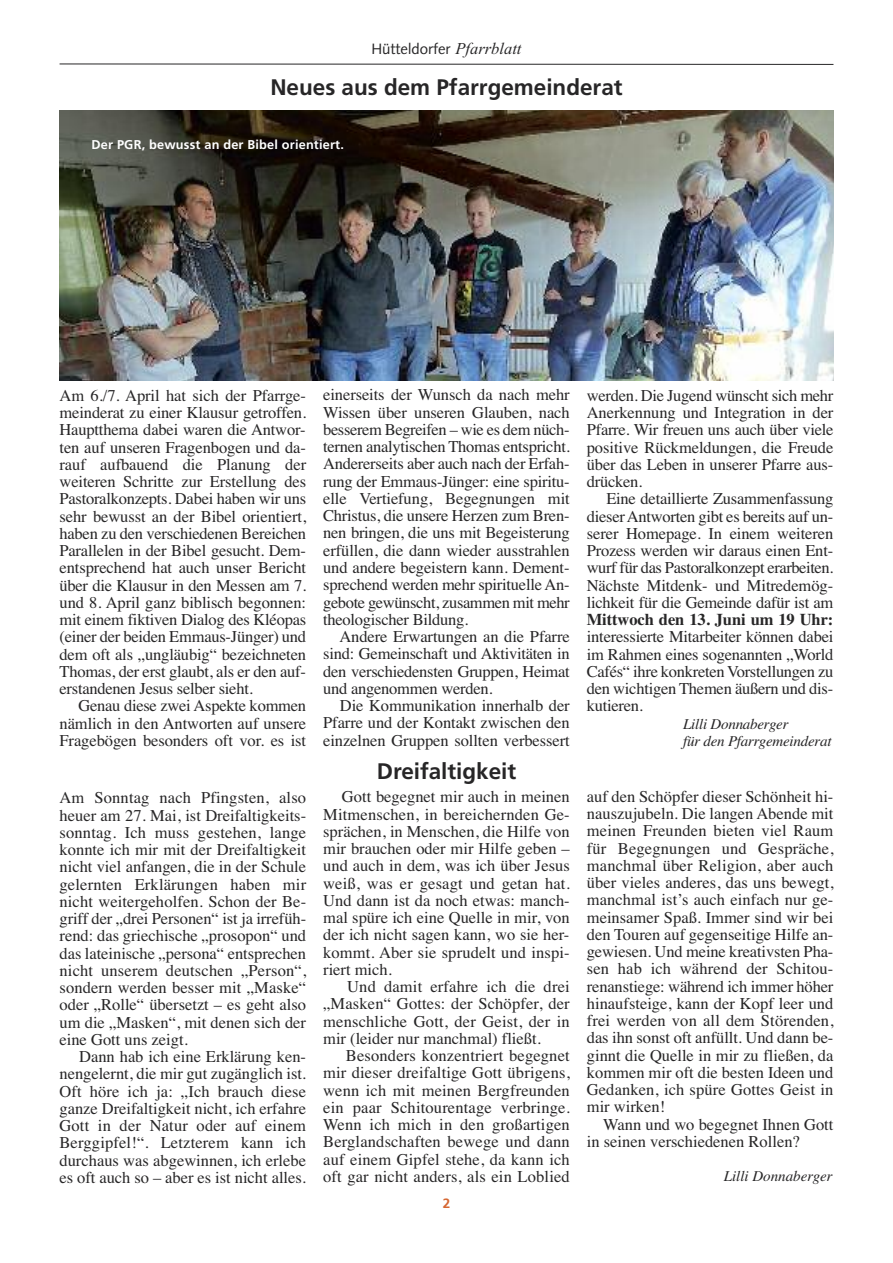
<style>
.page{position:relative;width:893px;height:1263px;background:#fff}
.page>*{position:absolute;margin:0;border:0;box-sizing:border-box;transform-origin:0 0}
.t1{font:700 22.5px "Frutiger";color:#272627}
.t2{font:16.5px/17.2px "Times";letter-spacing:-.005em;color:#272627;text-align:justify}
.t3{font:700 16.5px "Times";letter-spacing:-.005em;color:#272627}
.t4{font:italic 15px/17.2px "Times";letter-spacing:-.015em;color:#272627}
.t5{font:15px "Syntax";color:#272627}
.t6{font:700 13.5px "Frutiger";color:#d66732}
.t7{font:700 12.75px "Frutiger";letter-spacing:.015em;color:#fff}
.s1{font-family:"Times New Roman";font-style:italic;font-size:16.5px}
</style>
<div class="page">
<svg style="left:59px;top:64px;width:775px;height:1px"></svg>
<img style="left:60px;top:111px;width:773px;height:270px">
<p class="t5" style="left:371px;top:42px;width:152px">Hütteldorfer <span class="s1">Pfarrblatt</span></p>
<h1 class="t1" style="left:270px;top:79px;width:354px">Neues aus dem Pfarrgemeinderat</h1>
<p class="t7" style="left:92px;top:140px;width:254px">Der PGR, bewusst an der Bibel orientiert.</p>
<p class="t2" style="left:60px;top:387px;width:248px">Am 6./7. April hat sich der Pfarrge&shy;meinderat zu einer Klausur getroffen.<br>Hauptthema dabei waren die Antwor&shy;ten auf unseren Fragenbogen und da&shy;rauf aufbauend die Planung der weiteren Schritte zur Erstellung des Pastoralkonzepts. Dabei haben wir uns sehr bewusst an der Bibel orientiert, haben zu den verschiedenen Bereichen Parallelen in der Bibel gesucht. Dem&shy;entsprechend hat auch unser Bericht über die Klausur in den Messen am 7. und 8. April ganz biblisch begonnen: mit einem fiktiven Dialog des Kléopas (einer der beiden Emmaus-Jünger) und dem oft als „ungläubig“ bezeichneten Thomas, der erst glaubt, als er den auf&shy;erstandenen Jesus selber sieht.</p>
<p class="t2" style="left:60px;top:697px;width:248px;text-indent:19px">Genau diese zwei Aspekte kommen nämlich in den Antworten auf unsere Fragebögen besonders oft vor. es ist</p>
<p class="t2" style="left:59px;top:789px;width:248px">Am Sonntag nach Pfingsten, also heuer am 27. Mai, ist Dreifaltigkeits&shy;sonntag. Ich muss gestehen, lange konnte ich mir mit der Dreifaltigkeit nicht viel anfangen, die in der Schule gelernten Erklärungen haben mir nicht weitergeholfen. Schon der Be&shy;griff der „drei Personen“ ist ja irrefüh&shy;rend: das griechische „prosopon“ und das lateinische „persona“ entsprechen nicht unserem deutschen „Person“, sondern werden besser mit „Maske“ oder „Rolle“ übersetzt – es geht also um die „Masken“, mit denen sich der eine Gott uns zeigt.</p>
<p class="t2" style="left:59px;top:1048px;width:248px;text-indent:20px">Dann hab ich eine Erklärung ken&shy;nengelernt, die mir gut zugänglich ist.<br>Oft höre ich ja: „Ich brauch diese ganze Dreifaltigkeit nicht, ich erfahre Gott in der Natur oder auf einem Berggipfel!“. Letzterem kann ich durchaus was abgewinnen, ich erlebe es oft auch so – aber es ist nicht alles.</p>
<p class="t2" style="left:323px;top:386px;width:248px">einerseits der Wunsch da nach mehr Wissen über unseren Glauben, nach besserem Begreifen – wie es dem nüch&shy;ternen analytischen Thomas entspricht.<br>Andererseits aber auch nach der Erfah&shy;rung der Emmaus-Jünger: eine spiritu&shy;elle Vertiefung, Begegnungen mit Christus, die unsere Herzen zum Bren&shy;nen bringen, die uns mit Begeisterung erfüllen, die dann wieder ausstrahlen und andere begeistern kann. Dement&shy;sprechend werden mehr spirituelle An&shy;gebote gewünscht, zusammen mit mehr theologischer Bildung.</p>
<p class="t2" style="left:323px;top:628px;width:248px;text-indent:16px">Andere Erwartungen an die Pfarre sind: Gemeinschaft und Aktivitäten in den verschiedensten Gruppen, Heimat und angenommen werden.</p>
<p class="t2" style="left:323px;top:697px;width:248px;text-indent:17px">Die Kommunikation innerhalb der Pfarre und der Kontakt zwischen den einzelnen Gruppen sollten verbessert</p>
<h1 class="t1" style="left:377px;top:762px;width:141px">Dreifaltigkeit</h1>
<p class="t2" style="left:323px;top:788px;width:248px;text-indent:19px">Gott begegnet mir auch in meinen Mitmenschen, in bereichernden Ge&shy;sprächen, in Menschen, die Hilfe von mir brauchen oder mir Hilfe geben – und auch in dem, was ich über Jesus weiß, was er gesagt und getan hat.<br>Und dann ist da noch etwas: manch&shy;mal spüre ich eine Quelle in mir, von der ich nicht sagen kann, wo sie her&shy;kommt. Aber sie sprudelt und inspi&shy;riert mich.</p>
<p class="t2" style="left:323px;top:978px;width:248px;text-indent:24px">Und damit erfahre ich die drei „Masken“ Gottes: der Schöpfer, der menschliche Gott, der Geist, der in mir (leider nur manchmal) fließt.</p>
<p class="t2" style="left:323px;top:1047px;width:248px;text-indent:23px">Besonders konzentriert begegnet mir dieser dreifaltige Gott übrigens, wenn ich mit meinen Bergfreunden ein paar Schitourentage verbringe.<br>Wenn ich mich in den großartigen Berglandschaften bewege und dann auf einem Gipfel stehe, da kann ich oft gar nicht anders, als ein Loblied</p>
<p class="t6" style="left:443px;top:1198px;width:9px">2</p>
<p class="t2" style="left:587px;top:387px;width:248px">werden. Die Jugend wünscht sich mehr Anerkennung und Integration in der Pfarre. Wir freuen uns auch über viele positive Rückmeldungen, die Freude über das Leben in unserer Pfarre aus&shy;drücken.</p>
<p class="t2" style="left:587px;top:490px;width:248px;text-indent:20px">Eine detaillierte Zusammenfassung dieserAntworten gibt es bereits auf un&shy;serer Homepage. In einem weiteren Prozess werden wir daraus einen Ent&shy;wurf für das Pastoralkonzept erarbeiten.<br>Nächste Mitdenk- und Mitredemög&shy;lichkeit für die Gemeinde dafür ist am</p>
<p class="t3" style="left:587px;top:610px;width:248px">Mittwoch den 13. Juni um 19 Uhr:</p>
<p class="t2" style="left:587px;top:628px;width:248px">interessierte Mitarbeiter können dabei im Rahmen eines sogenannten „World Cafés“ ihre konkreten Vorstellungen zu den wichtigen Themen äußern und dis&shy;kutieren.</p>
<p class="t4" style="left:683px;top:715px;width:150px">Lilli Donnaberger<br>für den Pfarrgemeinderat</p>
<p class="t2" style="left:587px;top:787px;width:248px">auf den Schöpfer dieser Schönheit hi&shy;nauszujubeln. Die langen Abende mit meinen Freunden bieten viel Raum für Begegnungen und Gespräche, manchmal über Religion, aber auch über vieles anderes, das uns bewegt, manchmal ist’s auch einfach nur ge&shy;meinsamer Spaß. Immer sind wir bei den Touren auf gegenseitige Hilfe an&shy;gewiesen. Und meine kreativsten Pha&shy;sen hab ich während der Schitou&shy;renanstiege: während ich immer höher hinaufsteige, kann der Kopf leer und frei werden von all dem Störenden, das ihn sonst oft anfüllt. Und dann be&shy;ginnt die Quelle in mir zu fließen, da kommen mir oft die besten Ideen und Gedanken, ich spüre Gottes Geist in mir wirken!</p>
<p class="t2" style="left:587px;top:1115px;width:248px;text-indent:16px">Wann und wo begegnet Ihnen Gott in seinen verschiedenen Rollen?</p>
<p class="t4" style="left:724px;top:1167px;width:111px">Lilli Donnaberger</p>
</div>
